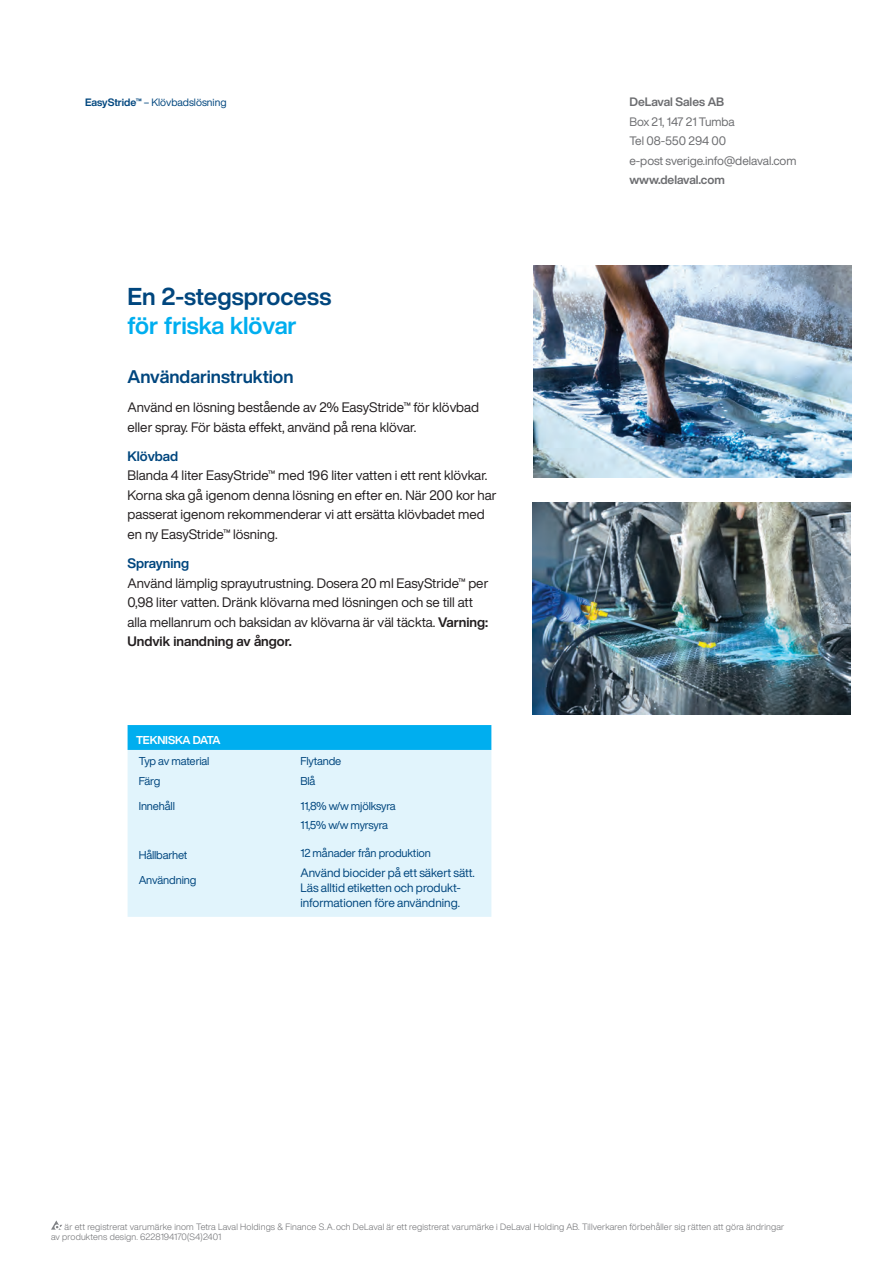
<style>
.page{position:relative;width:893px;height:1263px;background:#fff}
.page>*{position:absolute;margin:0;border:0;box-sizing:border-box;transform-origin:0 0}
.t1{font:700 24px "Helvetica Now Display";color:#00467e}
.t2{font:700 24px "Helvetica Now Display";color:#00aeef}
.t3{font:700 18px "Helvetica Now Display";color:#00467e}
.t4{font:13.5px/19.5px "Helvetica Now Display";color:#231f20}
.t5{font:700 13.5px "Helvetica Now Display";color:#00467e}
.t6{font:12px/15px "Helvetica Now Display";color:#00467e}
.t7{font:12px/19.5px "Helvetica Now Display";letter-spacing:-.005em;color:#6c6d70}
.t8{font:700 12px "Helvetica Now Display";color:#6c6d70}
.t9{font:11.25px/19.2px "Helvetica Now Display";letter-spacing:-.01em;color:#00467e}
.t10{font:700 11.25px "Helvetica Now Display";letter-spacing:-.015em;color:#fff}
.t11{font:10.5px "Helvetica Now Display";color:#00467e}
.t12{font:300 9px/10.5px "Helvetica Now Display";letter-spacing:.02em;color:#6c6d70}
.s1{font-weight:700}
</style>
<div class="page">
<svg style="left:128px;top:725px;width:363px;height:25px;background:#01aeef"></svg>
<div style="left:128px;top:750px;width:363px;height:167px;background:#e1f4fc"></div>
<svg style="left:51px;top:1220px;width:11px;height:9px"></svg>
<img style="left:533px;top:503px;width:317px;height:211px">
<img style="left:534px;top:266px;width:317px;height:211px">
<p class="t11" style="left:85px;top:95px;width:143px"><span class="s1">EasyStride™</span> – Klövbadslösning</p>
<p class="t8" style="left:629px;top:94px;width:96px">DeLaval Sales AB</p>
<p class="t7" style="left:629px;top:112px;width:169px">Box 21, 147 21 Tumba<br>Tel 08-550 294 00<br>e-post sverige.info@delaval.com</p>
<p class="t8" style="left:629px;top:172px;width:97px">www.delaval.com</p>
<h1 class="t1" style="left:128px;top:280px;width:205px">En 2-stegsprocess</h1>
<h1 class="t2" style="left:128px;top:309px;width:171px">för friska klövar</h1>
<h2 class="t3" style="left:128px;top:364px;width:168px">Användarinstruktion</h2>
<p class="t4" style="left:128px;top:398px;width:353px">Använd en lösning bestående av 2% EasyStride™ för klövbad eller spray. För bästa effekt, använd på rena klövar.</p>
<p class="t5" style="left:128px;top:447px;width:52px">Klövbad</p>
<p class="t4" style="left:128px;top:466px;width:371px">Blanda 4 liter EasyStride™ med 196 liter vatten i ett rent klövkar.<br>Korna ska gå igenom denna lösning en efter en. När 200 kor har passerat igenom rekommenderar vi att ersätta klövbadet med en ny EasyStride™ lösning.</p>
<p class="t5" style="left:128px;top:554px;width:63px">Sprayning</p>
<p class="t4" style="left:128px;top:573px;width:362px">Använd lämplig sprayutrustning. Dosera 20 ml EasyStride™ per 0,98 liter vatten. Dränk klövarna med lösningen och se till att alla mellanrum och baksidan av klövarna är väl täckta. <span class="s1">Varning:<br>Undvik inandning av ångor.</span></p>
<p class="t10" style="left:136px;top:732px;width:86px">TEKNISKA DATA</p>
<p class="t9" style="left:139px;top:752px;width:72px">Typ av material</p>
<p class="t9" style="left:300px;top:752px;width:42px">Flytande</p>
<p class="t9" style="left:139px;top:771px;width:23px">Färg</p>
<p class="t9" style="left:300px;top:771px;width:16px">Blå</p>
<p class="t9" style="left:139px;top:796px;width:38px">Innehåll</p>
<p class="t9" style="left:300px;top:796px;width:97px">11,8% w/w mjölksyra<br>11,5% w/w myrsyra</p>
<p class="t9" style="left:139px;top:845px;width:50px">Hållbarhet</p>
<p class="t9" style="left:300px;top:843px;width:132px">12 månader från produktion</p>
<p class="t9" style="left:139px;top:870px;width:59px">Användning</p>
<p class="t6" style="left:300px;top:866px;width:176px">Använd biocider på ett säkert sätt.<br>Läs alltid etiketten och produkt&shy;informationen före användning.</p>
<p class="t12" style="left:51px;top:1221px;width:735px;text-indent:14px">är ett registrerat varumärke inom Tetra Laval Holdings &amp; Finance S.A. och DeLaval är ett registrerat varumärke i DeLaval Holding AB. Tillverkaren förbehåller sig rätten att göra ändringar av produktens design. 6228194170(S4)2401</p>
</div>
